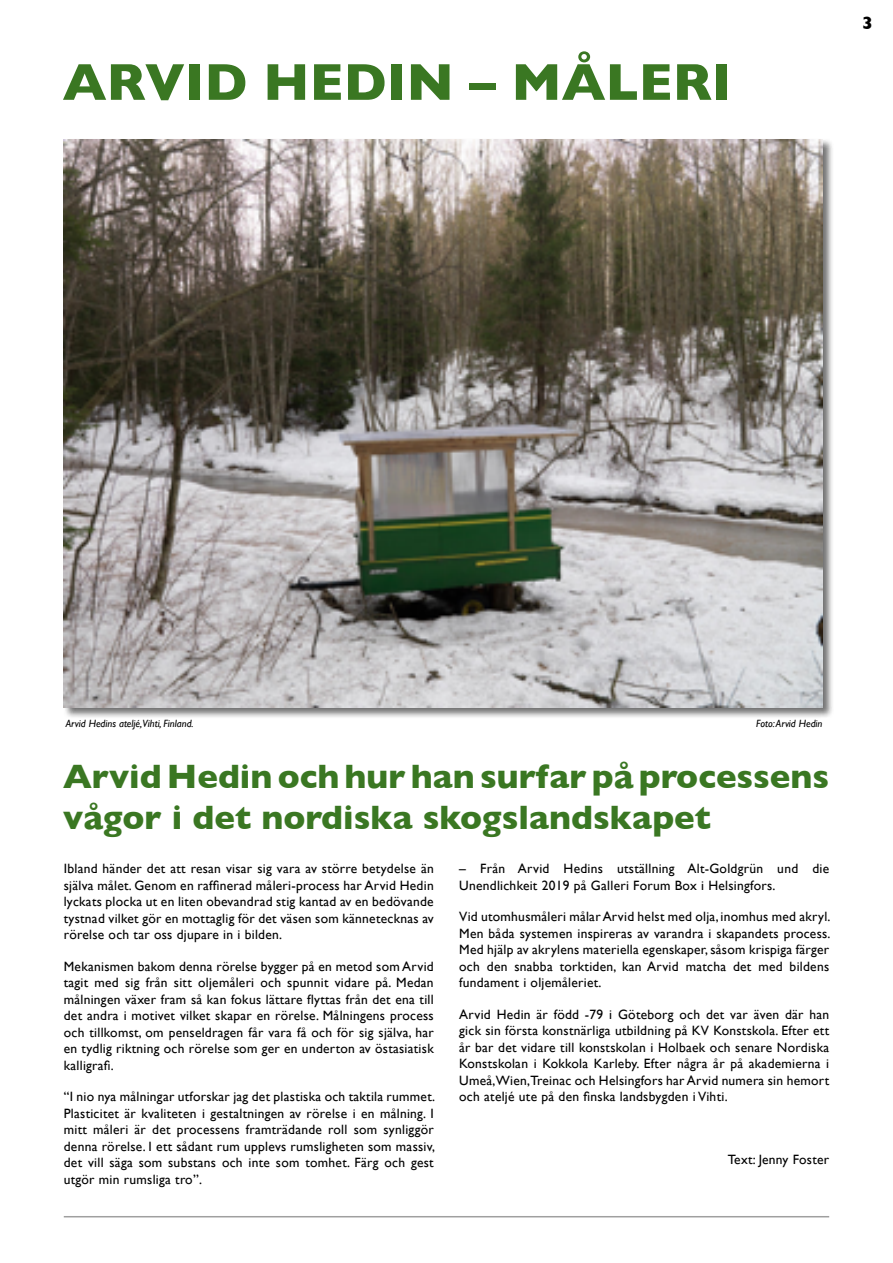
<style>
.page{position:relative;width:893px;height:1263px;background:#fff}
.page>*{position:absolute;margin:0;border:0;box-sizing:border-box;transform-origin:0 0}
.t1{font:700 52.5px "Gill Sans";color:#3a7722}
.t2{font:700 34.5px/41.4px "Gill Sans";color:#3a7722}
.t3{font:700 18px "Gill Sans";color:#000}
.t4{font:13.5px/16.5px "Gill Sans";letter-spacing:.02em;color:#000;text-align:justify}
.t5{font:italic 10.5px "Gill Sans";color:#000}
</style>
<div class="page">
<hr style="left:64px;top:1216px;width:765px;height:1px;background:#9f9f9f">
<div style="left:63px;top:139px;width:771px;height:580px;background:#000;opacity:.55"></div>
<img style="left:64px;top:139px;width:758px;height:568px">
<h1 class="t1" style="left:63px;top:40px;width:670px">ARVID HEDIN – MÅLERI</h1>
<h3 class="t3" style="left:862px;top:9px;width:12px">3</h3>
<p class="t5" style="left:66px;top:717px;width:129px">Arvid Hedins ateljé,Vihti, Finland.</p>
<p class="t5" style="left:756px;top:717px;width:68px">Foto: Arvid Hedin</p>
<h2 class="t2" style="left:63px;top:755px;width:767px">Arvid Hedin och hur han surfar på processens vågor i det nordiska skogslandskapet</h2>
<p class="t4" style="left:64px;top:860px;width:372px">Ibland händer det att resan visar sig vara av större betydelse än själva målet. Genom en raffinerad måleri-process har Arvid Hedin lyckats plocka ut en liten obevandrad stig kantad av en bedövande tystnad vilket gör en mottaglig för det väsen som kännetecknas av rörelse och tar oss djupare in i bilden.</p>
<p class="t4" style="left:64px;top:958px;width:372px">Mekanismen bakom denna rörelse bygger på en metod som Arvid tagit med sig från sitt oljemåleri och spunnit vidare på. Medan målningen växer fram så kan fokus lättare flyttas från det ena till det andra i motivet vilket skapar en rörelse. Målningens process och tillkomst, om penseldragen får vara få och för sig själva, har en tydlig riktning och rörelse som ger en underton av östasiatisk kalligrafi.</p>
<p class="t4" style="left:64px;top:1088px;width:373px">“I nio nya målningar utforskar jag det plastiska och taktila rummet.<br>Plasticitet är kvaliteten i gestaltningen av rörelse i en målning. I mitt måleri är det processens framträdande roll som synliggör denna rörelse. I ett sådant rum upplevs rumsligheten som massiv, det vill säga som substans och inte som tomhet. Färg och gest utgör min rumsliga tro”.</p>
<p class="t4" style="left:459px;top:860px;width:371px">– Från Arvid Hedins utställning Alt-Goldgrün und die<br>Unendlichkeit 2019 på Galleri Forum Box i Helsingfors.</p>
<p class="t4" style="left:459px;top:908px;width:373px">Vid utomhusmåleri målar Arvid helst med olja, inomhus med akryl.<br>Men båda systemen inspireras av varandra i skapandets process.<br>Med hjälp av akrylens materiella egenskaper, såsom krispiga färger och den snabba torktiden, kan Arvid matcha det med bildens fundament i oljemåleriet.</p>
<p class="t4" style="left:459px;top:1006px;width:371px">Arvid Hedin är född -79 i Göteborg och det var även där han gick sin första konstnärliga utbildning på KV Konstskola. Efter ett år bar det vidare till konstskolan i Holbaek och senare Nordiska Konstskolan i Kokkola Karleby. Efter några år på akademierna i Umeå,Wien,Treinac och Helsingfors har Arvid numera sin hemort och ateljé ute på den finska landsbygden i Vihti.</p>
<p class="t4" style="left:728px;top:1151px;width:103px">Text: Jenny Foster</p>
</div>
